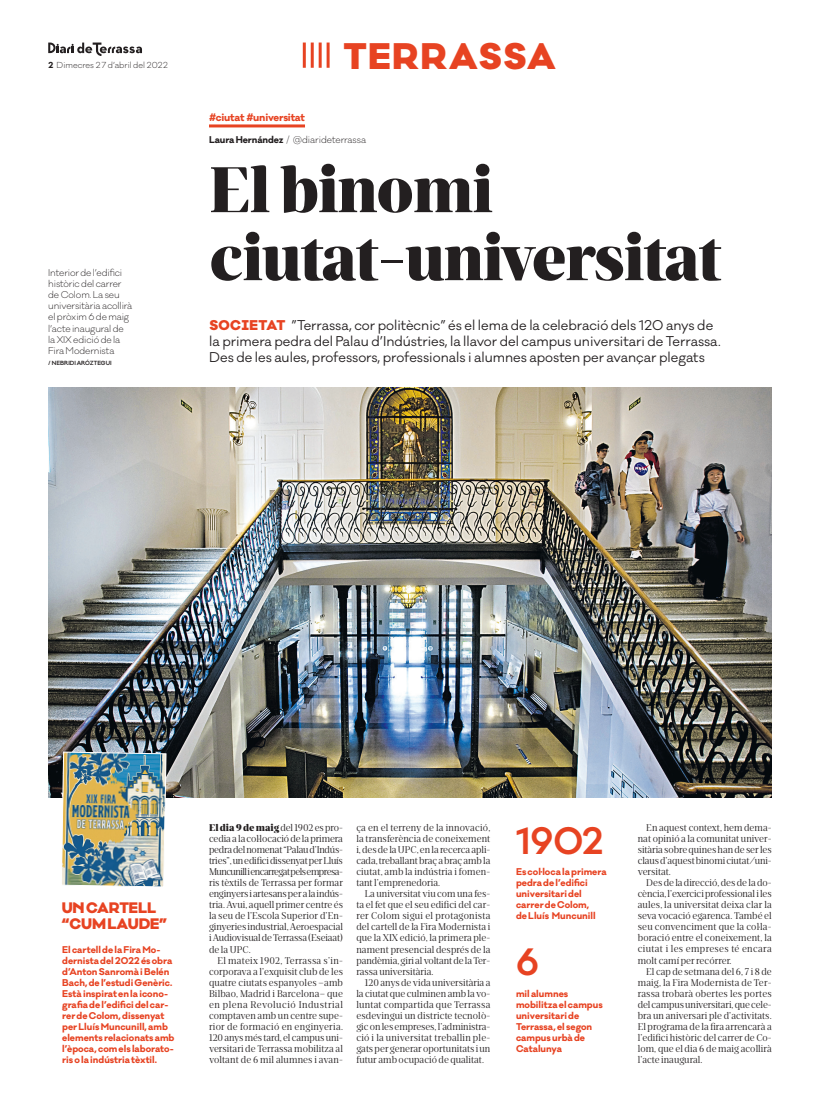
<style>
.page{position:relative;width:820px;height:1106px;background:#fff}
.page>*{position:absolute;margin:0;border:0;box-sizing:border-box;transform-origin:0 0}
.t1{font:900 66px/68px "Ardina Title";letter-spacing:-.03em;color:#231f20}
.t2{font:600 35px "Galano Classic";color:#e74322}
.t3{font:800 34px "Galano Classic Alt";letter-spacing:.04em;color:#e74322}
.t4{font:800 14px/16px "Galano Classic Alt";letter-spacing:-.005em;color:#e74322}
.t5{font:13px/16px "Galano Classic";color:#231f20}
.t6{font:10px/11.1px "Ardina Text";letter-spacing:.005em;color:#231f20;text-align:justify}
.t7{font:700 10px "Galano Classic";letter-spacing:-.02em;color:#e74322}
.t8{font:700 9px/11.1px "Galano Classic";color:#e74322}
.t9{font:300 9px/11.1px "Galano Classic";letter-spacing:-.015em;color:#231f20}
.t10{font:300 8px "Galano Classic";letter-spacing:.005em;color:#231f20}
.t11{font:600 5.5px "Galano Classic";color:#231f20}
.s1{font-weight:700}
.s2{font-family:"Galano Classic Alt";font-weight:800;color:#e74322}
.s3{font-weight:900}
</style>
<div class="page">
<svg style="left:48px;top:43px;width:94px;height:13px"></svg>
<hr style="left:303px;top:43px;width:3px;height:25px;background:#e74322">
<hr style="left:310px;top:43px;width:3px;height:25px;background:#e74322">
<hr style="left:318px;top:43px;width:3px;height:25px;background:#e74322">
<hr style="left:326px;top:43px;width:3px;height:25px;background:#e74322">
<hr style="left:209px;top:124px;width:96px;height:3px;background:#e74322">
<img style="left:48px;top:387px;width:723px;height:410px">
<img style="left:60px;top:751px;width:107px;height:136px">
<p class="t10" style="left:48px;top:59px;width:121px"><span class="s1">2</span> Dimecres 27 d’abril del 2022</p>
<p class="t9" style="left:48px;top:267px;width:85px">Interior de l’edifici històric del carrer de Colom. La seu universitària acollirà el pròxim 6 de maig l’acte inaugural de la XIX edició de la<br>Fira Modernista</p>
<p class="t11" style="left:48px;top:359px;width:65px">/ NEBRIDI ARÓZTEGUI</p>
<h3 class="t3" style="left:343px;top:32px;width:214px">TERRASSA</h3>
<p class="t7" style="left:209px;top:110px;width:97px">#ciutat #universitat</p>
<p class="t9" style="left:209px;top:134px;width:158px"><span class="s1">Laura Hernández</span> / @diarideterrassa</p>
<h1 class="t1" style="left:209px;top:157px;width:514px">El binomi ciutat-universitat</h1>
<p class="t5" style="left:209px;top:317px;width:512px"><span class="s2">SOCIETAT</span> ”Terrassa, cor politècnic” és el lema de la celebració dels 120 anys de la primera pedra del Palau d’Indústries, la llavor del campus universitari de Terrassa.<br>Des de les aules, professors, professionals i alumnes aposten per avançar plegats</p>
<h3 class="t4" style="left:62px;top:899px;width:107px">UN CARTELL “CUM LAUDE”</h3>
<p class="t8" style="left:62px;top:943px;width:114px">El cartell de la Fira Mo&shy;dernista del 2022 és obra d’Anton Sanromà i Belén<br>Bach, de l’estudi Genèric.<br>Està inspirat en la icono&shy;grafia de l’edifici del car&shy;rer de Colom, dissenyat per Lluís Muncunill, amb elements relacionats amb l’època, com els laborato&shy;ris o la indústria tèxtil.</p>
<p class="t6" style="left:209px;top:821px;width:135px"><span class="s3">El dia 9 de maig</span> del 1902 es pro&shy;cedia a la col·locació de la primera pedra del nomenat “Palau d’Indús&shy;tries”, un edifici dissenyat per Lluís Muncunill i encarregat pels empresa&shy;ris tèxtils de Terrassa per formar enginyers i artesans per a la indús&shy;tria. Avui, aquell primer centre és la seu de l’Escola Superior d’En&shy;ginyeries industrial, Aeroespacial i Audiovisual de Terrassa (Eseiaat) de la UPC.</p>
<p class="t6" style="left:209px;top:954px;width:135px;text-indent:8px">El mateix 1902, Terrassa s’in&shy;corporava a l’exquisit club de les quatre ciutats espanyoles –amb Bilbao, Madrid i Barcelona– que en plena Revolució Industrial comptaven amb un centre supe&shy;rior de formació en enginyeria.<br>120 anys més tard, el campus uni&shy;versitari de Terrassa mobilitza al voltant de 6 mil alumnes i avan-</p>
<p class="t6" style="left:356px;top:821px;width:135px">ça en el terreny de la innovació, la transferència de coneixement i, des de la UPC, en la recerca apli&shy;cada, treballant braç a braç amb la ciutat, amb la indústria i fomen&shy;tant l’emprenedoria.</p>
<p class="t6" style="left:356px;top:888px;width:135px;text-indent:8px">La universitat viu com una fes&shy;ta el fet que el seu edifici del car&shy;rer Colom sigui el protagonista del cartell de la Fira Modernista i que la XIX edició, la primera ple&shy;nament presencial després de la pandèmia, giri al voltant de la Ter&shy;rassa universitària.</p>
<p class="t6" style="left:356px;top:976px;width:135px;text-indent:8px">120 anys de vida universitària a la ciutat que culminen amb la vo&shy;luntat compartida que Terrassa esdevingui un districte tecnolò&shy;gic on les empreses, l’administra&shy;ció i la universitat treballin ple&shy;gats per generar oportunitats i un futur amb ocupació de qualitat.</p>
<h2 class="t2" style="left:516px;top:817px;width:89px">1902</h2>
<p class="t8" style="left:516px;top:866px;width:92px">Es col·loca la primera pedra de l’edifici universitari del carrer de Colom,<br>de Lluís Muncunill</p>
<h2 class="t2" style="left:516px;top:939px;width:24px">6</h2>
<p class="t8" style="left:516px;top:988px;width:88px">mil alumnes mobilitza el campus universitari de<br>Terrassa, el segon campus urbà de<br>Catalunya</p>
<p class="t6" style="left:637px;top:821px;width:135px;text-indent:9px">En aquest context, hem dema&shy;nat opinió a la comunitat univer&shy;sitària sobre quines han de ser les claus d’aquest binomi ciutat/uni&shy;versitat.</p>
<p class="t6" style="left:637px;top:877px;width:135px;text-indent:8px">Des de la direcció, des de la do&shy;cència, l’exercici professional i les aules, la universitat deixa clar la seva vocació egarenca. També el seu convenciment que la col·la&shy;boració entre el coneixement, la ciutat i les empreses té encara molt camí per recórrer.</p>
<p class="t6" style="left:637px;top:965px;width:135px;text-indent:8px">El cap de setmana del 6, 7 i 8 de maig, la Fira Modernista de Ter&shy;rassa trobarà obertes les portes del campus universitari, que cele&shy;bra un aniversari ple d’activitats.<br>El programa de la fira arrencarà a l’edifici històric del carrer de Co&shy;lom, que el dia 6 de maig acollirà l’acte inaugural.</p>
</div>
